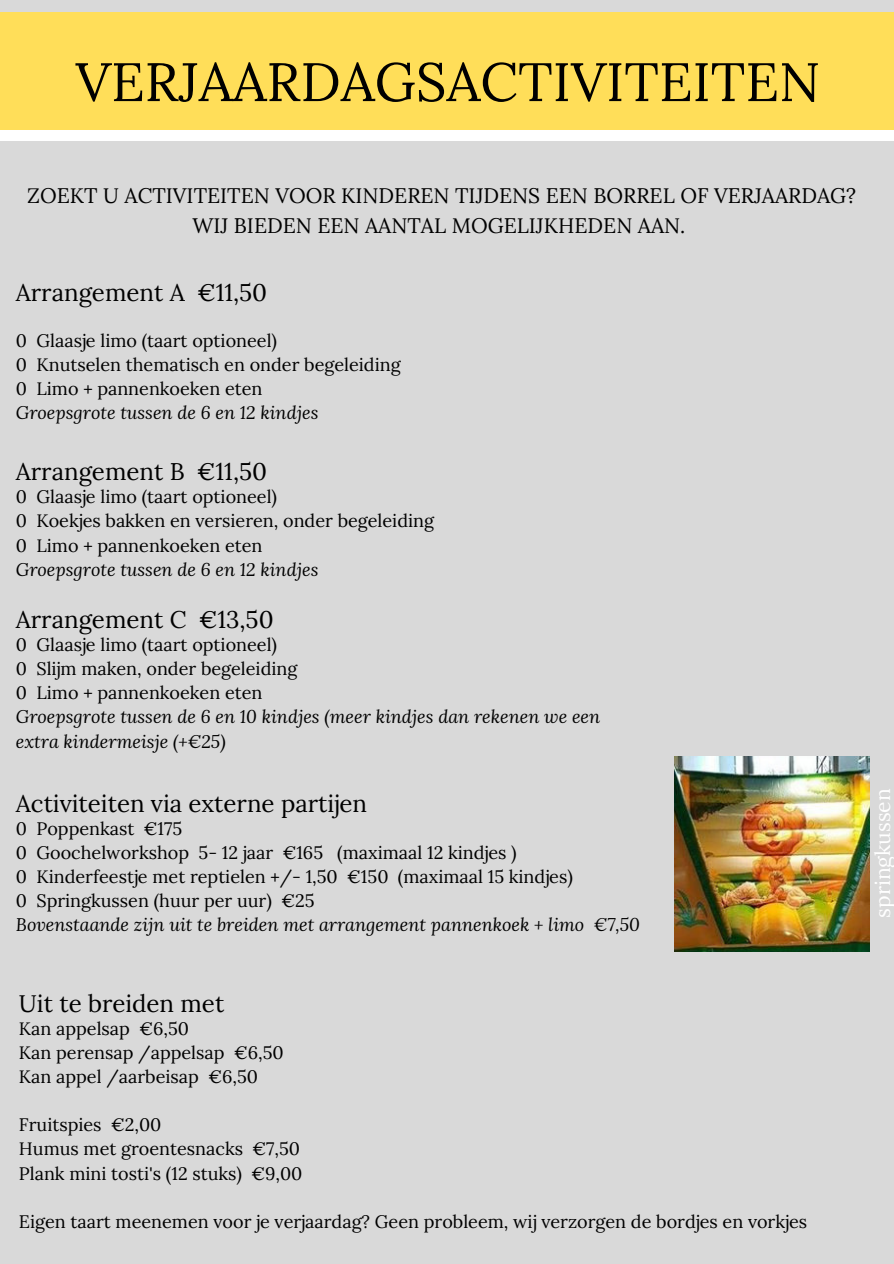
<style>
.page{position:relative;width:894px;height:1264px;background:#fff}
.page>*{position:absolute;margin:0;border:0;box-sizing:border-box;transform-origin:0 0}
.t1{font:54px "Lora";color:#000}
.t2{font:24px "Lora";color:#000}
.t3{font:21px/29.2px "Lora";color:#000;text-align:center}
.t4{font:21px "Lora";color:#fff}
.t5{font:18px/24.2px "Lora";color:#000}
.t6{font:italic 18px/24.2px "Lora";color:#000}
</style>
<div class="page">
<div style="left:0;top:0;width:893px;height:1263px;background:#d9d9d9"></div>
<div style="left:0;top:125px;width:893px;height:16px;background:#fff"></div>
<div style="left:0;top:12px;width:893px;height:117px;background:#ffde59"></div>
<img style="left:674px;top:756px;width:195px;height:195px">
<h1 class="t1" style="left:76px;top:47px;width:745px">VERJAARDAGSACTIVITEITEN</h1>
<p class="t3" style="left:27px;top:181px;width:830px">ZOEKT U ACTIVITEITEN VOOR KINDEREN TIJDENS EEN BORREL OF VERJAARDAG?<br>WIJ BIEDEN EEN AANTAL MOGELIJKHEDEN AAN.</p>
<h2 class="t2" style="left:16px;top:277px;width:253px">Arrangement A €11,50</h2>
<p class="t5" style="left:16px;top:328px;width:386px">0 Glaasje limo (taart optioneel)<br>0 Knutselen thematisch en onder begeleiding<br>0 Limo + pannenkoeken eten</p>
<p class="t6" style="left:16px;top:400px;width:304px">Groepsgrote tussen de 6 en 12 kindjes</p>
<h2 class="t2" style="left:16px;top:456px;width:253px">Arrangement B €11,50</h2>
<p class="t5" style="left:16px;top:484px;width:419px">0 Glaasje limo (taart optioneel)<br>0 Koekjes bakken en versieren, onder begeleiding<br>0 Limo + pannenkoeken eten</p>
<p class="t6" style="left:16px;top:557px;width:304px">Groepsgrote tussen de 6 en 12 kindjes</p>
<h2 class="t2" style="left:16px;top:603px;width:259px">Arrangement C €13,50</h2>
<p class="t5" style="left:16px;top:632px;width:283px">0 Glaasje limo (taart optioneel)<br>0 Slijm maken, onder begeleiding<br>0 Limo + pannenkoeken eten</p>
<p class="t6" style="left:16px;top:704px;width:585px">Groepsgrote tussen de 6 en 10 kindjes (meer kindjes dan rekenen we een extra kindermeisje (+€25)</p>
<h2 class="t2" style="left:16px;top:787px;width:352px">Activiteiten via externe partijen</h2>
<p class="t5" style="left:16px;top:816px;width:558px">0 Poppenkast €175<br>0 Goochelworkshop 5- 12 jaar €165 (maximaal 12 kindjes )<br>0 Kinderfeestje met reptielen +/- 1,50 €150 (maximaal 15 kindjes)<br>0 Springkussen (huur per uur) €25</p>
<p class="t6" style="left:16px;top:912px;width:625px">Bovenstaande zijn uit te breiden met arrangement pannenkoek + limo €7,50</p>
<p class="t4" style="left:868px;top:917px;width:131px;rotate:-90deg">springkussen</p>
<h2 class="t2" style="left:19px;top:987px;width:207px">Uit te breiden met</h2>
<p class="t5" style="left:19px;top:1016px;width:266px">Kan appelsap €6,50<br>Kan perensap /appelsap €6,50<br>Kan appel /aarbeisap €6,50</p>
<p class="t5" style="left:19px;top:1112px;width:285px">Fruitspies €2,00<br>Humus met groentesnacks €7,50<br>Plank mini tosti's (12 stuks) €9,00</p>
<p class="t5" style="left:19px;top:1209px;width:789px">Eigen taart meenemen voor je verjaardag? Geen probleem, wij verzorgen de bordjes en vorkjes</p>
</div>
